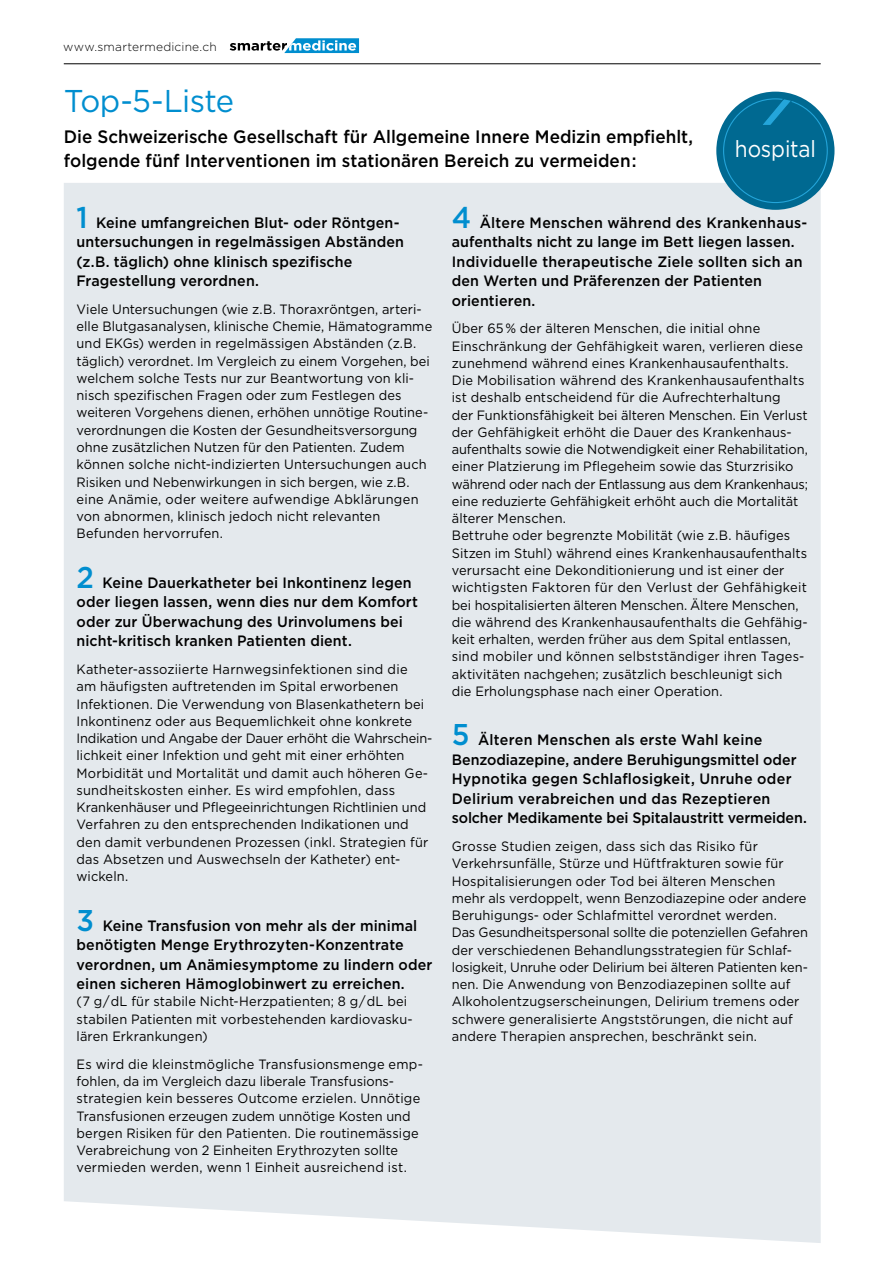
<style>
.page{position:relative;width:893px;height:1263px;background:#fff}
.page>*{position:absolute;margin:0;border:0;box-sizing:border-box;transform-origin:0 0}
.t1{font:31.5px "Gotham";letter-spacing:-.02em;color:#008ecf}
.t2{font:23.25px "Gotham";letter-spacing:-.005em;color:#fff;scale:.9 1}
.t3{font:500 18px/24px "Gotham";color:#000;scale:.95 1}
.t4{font:500 15px/19.5px "Gotham";letter-spacing:.01em;color:#000;scale:.95 1}
.t5{font:13.5px/17.2px "Gotham";letter-spacing:.01em;color:#000;scale:.95 1}
.t6{font:300 12px "Gotham";letter-spacing:.015em;color:#000}
.s1{font-size:30px;color:#008ecf}
</style>
<div class="page">
<div style="left:64px;top:183px;width:757px;height:1060px;background:#e4e9ed"></div>
<div style="left:716px;top:92px;width:118px;height:118px;background:#006991;border-radius:50%"></div>
<svg style="left:758px;top:98px;width:38px;height:27px"></svg>
<svg style="left:230px;top:38px;width:129px;height:15px"></svg>
<hr style="left:64px;top:64px;width:757px;height:1px;background:#000">
<p class="t6" style="left:63px;top:39px;width:155px">www.smartermedicine.ch</p>
<h1 class="t1" style="left:64px;top:80px;width:172px">Top-5-Liste</h1>
<h3 class="t3" style="left:64px;top:124px;width:664px">Die Schweizerische Gesellschaft für Allgemeine Innere Medizin empfiehlt, folgende fünf Interventionen im stationären Bereich zu vermeiden :</h3>
<p class="t4" style="left:77px;top:212px;width:346px"><span class="s1">1</span> Keine umfangreichen Blut- oder Röntgen&shy;untersuchungen in regelmässigen Abständen (z.B. täglich) ohne klinisch spezifische Fragestellung verordnen.</p>
<p class="t5" style="left:77px;top:300px;width:376px">Viele Untersuchungen (wie z.B. Thoraxröntgen, arteri&shy;elle Blutgasanalysen, klinische Chemie, Hämatogramme und EKGs) werden in regelmässigen Abständen (z.B. täglich) verordnet. Im Vergleich zu einem Vorgehen, bei welchem solche Tests nur zur Beantwortung von kli&shy;nisch spezifischen Fragen oder zum Festlegen des weiteren Vorgehens dienen, erhöhen unnötige Routine&shy;verordnungen die Kosten der Gesundheitsversorgung ohne zusätzlichen Nutzen für den Patienten. Zudem können solche nicht-indizierten Untersuchungen auch Risiken und Nebenwirkungen in sich bergen, wie z.B. eine Anämie, oder weitere aufwendige Abklärungen von abnormen, klinisch jedoch nicht relevanten Befunden hervorrufen.</p>
<p class="t4" style="left:77px;top:572px;width:361px"><span class="s1">2</span> Keine Dauerkatheter bei Inkontinenz legen oder liegen lassen, wenn dies nur dem Komfort oder zur Überwachung des Urinvolumens bei nicht-kritisch kranken Patienten dient.</p>
<p class="t5" style="left:77px;top:660px;width:376px">Katheter-assoziierte Harnwegsinfektionen sind die<br>am häufigsten auftretenden im Spital erworbenen Infektionen. Die Verwendung von Blasenkathetern bei Inkontinenz oder aus Bequemlichkeit ohne konkrete Indikation und Angabe der Dauer erhöht die Wahrschein&shy;lichkeit einer Infektion und geht mit einer erhöhten Morbidität und Mortalität und damit auch höheren Ge&shy;sundheitskosten einher. Es wird empfohlen, dass Krankenhäuser und Pflegeeinrichtungen Richtlinien und Verfahren zu den entsprechenden Indikationen und den damit verbundenen Prozessen (inkl. Strategien für das Absetzen und Auswechseln der Katheter) ent&shy;wickeln.</p>
<p class="t4" style="left:77px;top:915px;width:376px"><span class="s1">3</span> Keine Transfusion von mehr als der minimal benötigten Menge Erythrozyten-Konzentrate verordnen, um Anämiesymptome zu lindern oder einen sicheren Hämoglobinwert zu erreichen.</p>
<p class="t5" style="left:77px;top:993px;width:355px">(7 g / dL für stabile Nicht-Herzpatienten; 8 g / dL bei stabilen Patienten mit vorbestehenden kardiovasku&shy;lären Erkrankungen)</p>
<p class="t5" style="left:77px;top:1055px;width:366px">Es wird die kleinstmögliche Transfusionsmenge emp&shy;fohlen, da im Vergleich dazu liberale Transfusions&shy;strategien kein besseres Outcome erzielen. Unnötige Transfusionen erzeugen zudem unnötige Kosten und bergen Risiken für den Patienten. Die routinemässige Verabreichung von 2 Einheiten Erythrozyten sollte vermieden werden, wenn 1 Einheit ausreichend ist.</p>
<h2 class="t2" style="left:735px;top:133px;width:92px">hospital</h2>
<p class="t4" style="left:452px;top:212px;width:376px"><span class="s1">4</span> Ältere Menschen während des Krankenhaus&shy;aufenthalts nicht zu lange im Bett liegen lassen.<br>Individuelle therapeutische Ziele sollten sich an den Werten und Präferenzen der Patienten orientieren.</p>
<p class="t5" style="left:452px;top:320px;width:376px">Über 65 % der älteren Menschen, die initial ohne Einschränkung der Gehfähigkeit waren, verlieren diese zunehmend während eines Krankenhausaufenthalts.<br>Die Mobilisation während des Krankenhausaufenthalts ist deshalb entscheidend für die Aufrechterhaltung<br>der Funktionsfähigkeit bei älteren Menschen. Ein Verlust der Gehfähigkeit erhöht die Dauer des Krankenhaus&shy;aufenthalts sowie die Notwendigkeit einer Rehabilitation, einer Platzierung im Pflegeheim sowie das Sturzrisiko während oder nach der Entlassung aus dem Krankenhaus; eine reduzierte Gehfähigkeit erhöht auch die Mortalität älterer Menschen.<br>Bettruhe oder begrenzte Mobilität (wie z.B. häufiges Sitzen im Stuhl) während eines Krankenhausaufenthalts verursacht eine Dekonditionierung und ist einer der wichtigsten Faktoren für den Verlust der Gehfähigkeit bei hospitalisierten älteren Menschen. Ältere Menschen, die während des Krankenhausaufenthalts die Gehfähig&shy;keit erhalten, werden früher aus dem Spital entlassen, sind mobiler und können selbstständiger ihren Tages&shy;aktivitäten nachgehen; zusätzlich beschleunigt sich<br>die Erholungsphase nach einer Operation.</p>
<p class="t4" style="left:452px;top:730px;width:375px"><span class="s1">5</span> Älteren Menschen als erste Wahl keine Benzodiazepine, andere Beruhigungsmittel oder Hypnotika gegen Schlaflosigkeit, Unruhe oder Delirium verabreichen und das Rezeptieren solcher Medikamente bei Spitalaustritt vermeiden.</p>
<p class="t5" style="left:452px;top:837px;width:376px">Grosse Studien zeigen, dass sich das Risiko für Verkehrsunfälle, Stürze und Hüftfrakturen sowie für Hospitalisierungen oder Tod bei älteren Menschen mehr als verdoppelt, wenn Benzodiazepine oder andere Beruhigungs- oder Schlafmittel verordnet werden.<br>Das Gesundheitspersonal sollte die potenziellen Gefahren der verschiedenen Behandlungsstrategien für Schlaf&shy;losigkeit, Unruhe oder Delirium bei älteren Patienten ken&shy;nen. Die Anwendung von Benzodiazepinen sollte auf Alkoholentzugserscheinungen, Delirium tremens oder schwere generalisierte Angststörungen, die nicht auf andere Therapien ansprechen, beschränkt sein.</p>
</div>
